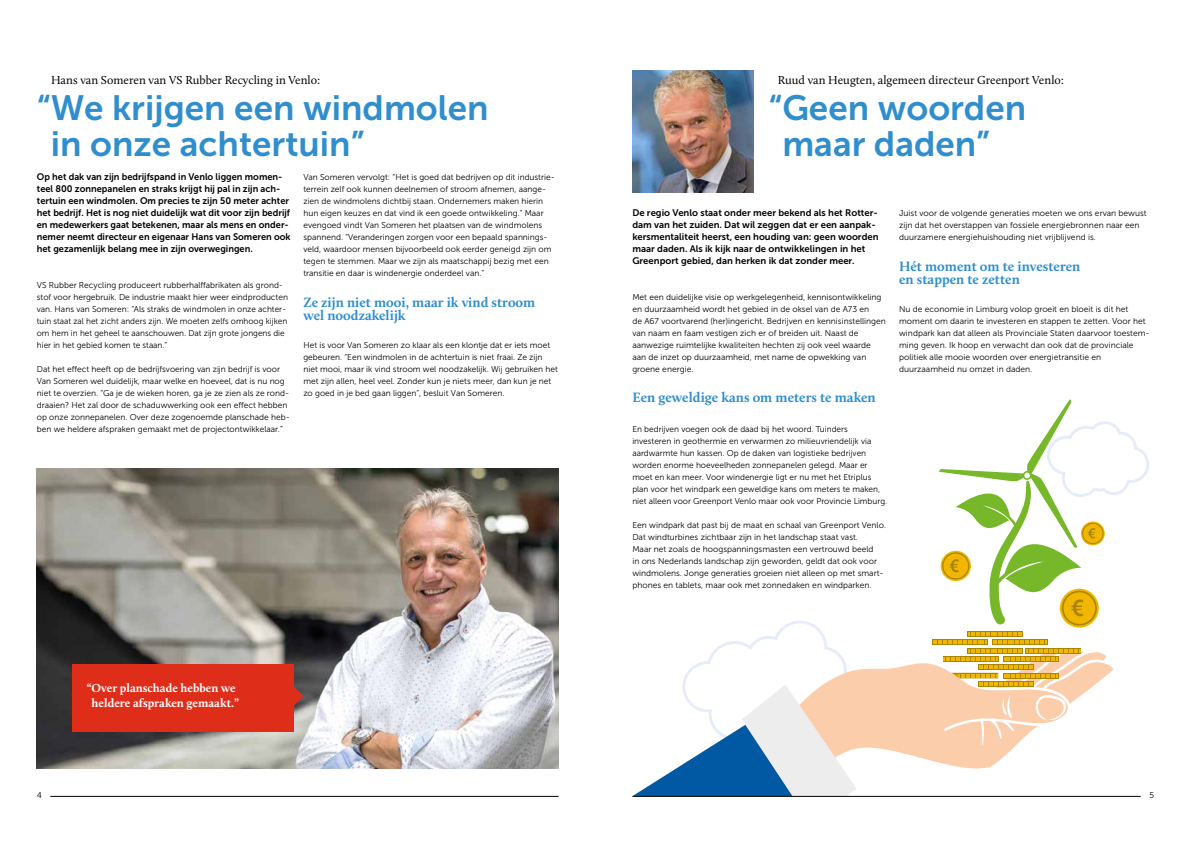
<style>
.page{position:relative;width:1191px;height:842px;background:#fff}
.page>*{position:absolute;margin:0;border:0;box-sizing:border-box;transform-origin:0 0}
.t1{font:35px/36px "Museo Sans 700";color:#308ecd}
.t2{font:700 14px/13px "Calluna";color:#308ecd}
.t3{font:12px "Calluna";color:#000}
.t4{font:700 12px/14.4px "Calluna";color:#fff;text-align:center}
.t5{font:9.5px/12px "Museo Sans 700";color:#000}
.t6{font:8.5px/12px "Museo Sans 300";color:#000}
</style>
<div class="page">
<svg style="left:632px;top:399px;width:517px;height:398px"></svg>
<hr style="left:50px;top:796px;width:508px;height:1px;background:#000">
<hr style="left:632px;top:796px;width:508px;height:1px;background:#000">
<img style="left:37px;top:468px;width:521px;height:300px">
<div style="left:72px;top:665px;width:221px;height:67px;background:#de2e1a"></div>
<svg style="left:293px;top:685px;width:10px;height:22px"></svg>
<img style="left:632px;top:71px;width:121px;height:121px">
<h3 class="t3" style="left:51px;top:73px;width:271px">Hans van Someren van VS Rubber Recycling in Venlo:</h3>
<h1 class="t1" style="left:51px;top:90px;width:439px;text-indent:-14px">“We krijgen een windmolen in onze achtertuin”</h1>
<p class="t5" style="left:37px;top:171px;width:255px">Op het dak van zijn bedrijfspand in Venlo liggen momen&shy;teel 800 zonnepanelen en straks krijgt hij pal in zijn ach&shy;tertuin een windmolen. Om precies te zijn 50 meter achter het bedrijf. Het is nog niet duidelijk wat dit voor zijn bedrijf en medewerkers gaat betekenen, maar als mens en onder&shy;nemer neemt directeur en eigenaar Hans van Someren ook het gezamenlijk belang mee in zijn overwegingen.</p>
<p class="t6" style="left:303px;top:171px;width:253px">Van Someren vervolgt: “Het is goed dat bedrijven op dit industrie&shy;terrein zelf ook kunnen deelnemen of stroom afnemen, aange&shy;zien de windmolens dichtbij staan. Ondernemers maken hierin hun eigen keuzes en dat vind ik een goede ontwikkeling.” Maar evengoed vindt Van Someren het plaatsen van de windmolens spannend. “Veranderingen zorgen voor een bepaald spannings&shy;veld, waardoor mensen bijvoorbeeld ook eerder geneigd zijn om tegen te stemmen. Maar we zijn als maatschappij bezig met een transitie en daar is windenergie onderdeel van.”</p>
<p class="t6" style="left:37px;top:279px;width:253px">VS Rubber Recycling produceert rubberhalffabrikaten als grond&shy;stof voor hergebruik. De industrie maakt hier weer eindproducten van. Hans van Someren: “Als straks de windmolen in onze achter&shy;tuin staat zal het zicht anders zijn. We moeten zelfs omhoog kijken om hem in het geheel te aanschouwen. Dat zijn grote jongens die hier in het gebied komen te staan.”</p>
<p class="t6" style="left:37px;top:363px;width:254px">Dat het effect heeft op de bedrijfsvoering van zijn bedrijf is voor Van Someren wel duidelijk, maar welke en hoeveel, dat is nu nog niet te overzien. “Ga je de wieken horen, ga je ze zien als ze rond&shy;draaien? Het zal door de schaduwwerking ook een effect hebben op onze zonnepanelen. Over deze zogenoemde planschade heb&shy;ben we heldere afspraken gemaakt met de projectontwikkelaar.”</p>
<h2 class="t2" style="left:303px;top:295px;width:233px">Ze zijn niet mooi, maar ik vind stroom wel noodzakelijk</h2>
<p class="t6" style="left:303px;top:339px;width:256px">Het is voor Van Someren zo klaar als een klontje dat er iets moet gebeuren. “Een windmolen in de achtertuin is niet fraai. Ze zijn niet mooi, maar ik vind stroom wel noodzakelijk. Wij gebruiken het met zijn allen, heel veel. Zonder kun je niets meer, dan kun je net zo goed in je bed gaan liggen”, besluit Van Someren.</p>
<h3 class="t4" style="left:87px;top:681px;width:154px">“Over planschade hebben we heldere afspraken gemaakt.”</h3>
<h3 class="t3" style="left:777px;top:73px;width:288px">Ruud van Heugten, algemeen directeur Greenport Venlo:</h3>
<h1 class="t1" style="left:782px;top:90px;width:245px;text-indent:-14px">“Geen woorden maar daden”</h1>
<p class="t5" style="left:632px;top:207px;width:248px">De regio Venlo staat onder meer bekend als het Rotter&shy;dam van het zuiden. Dat wil zeggen dat er een aanpak&shy;kersmentaliteit heerst, een houding van: geen woorden maar daden. Als ik kijk naar de ontwikkelingen in het Greenport gebied, dan herken ik dat zonder meer.</p>
<p class="t6" style="left:632px;top:291px;width:255px">Met een duidelijke visie op werkgelegenheid, kennisontwikkeling en duurzaamheid wordt het gebied in de oksel van de A73 en<br>de A67 voortvarend (her)ingericht. Bedrijven en kennisinstellingen van naam en faam vestigen zich er of breiden uit. Naast de aanwezige ruimtelijke kwaliteiten hechten zij ook veel waarde aan de inzet op duurzaamheid, met name de opwekking van groene energie.</p>
<h2 class="t2" style="left:632px;top:391px;width:245px">Een geweldige kans om meters te maken</h2>
<p class="t6" style="left:632px;top:423px;width:256px">En bedrijven voegen ook de daad bij het woord. Tuinders investeren in geothermie en verwarmen zo milieuvriendelijk via aardwarmte hun kassen. Op de daken van logistieke bedrijven worden enorme hoeveelheden zonnepanelen gelegd. Maar er moet en kan meer. Voor windenergie ligt er nu met het Etriplus plan voor het windpark een geweldige kans om meters te maken, niet alleen voor Greenport Venlo maar ook voor Provincie Limburg.</p>
<p class="t6" style="left:632px;top:519px;width:255px">Een windpark dat past bij de maat en schaal van Greenport Venlo.<br>Dat windturbines zichtbaar zijn in het landschap staat vast.<br>Maar net zoals de hoogspanningsmasten een vertrouwd beeld<br>in ons Nederlands landschap zijn geworden, geldt dat ook voor windmolens. Jonge generaties groeien niet alleen op met smart&shy;phones en tablets, maar ook met zonnedaken en windparken.</p>
<p class="t6" style="left:899px;top:207px;width:249px">Juist voor de volgende generaties moeten we ons ervan bewust zijn dat het overstappen van fossiele energiebronnen naar een duurzamere energiehuishouding niet vrijblijvend is.</p>
<h2 class="t2" style="left:899px;top:259px;width:183px">Hét moment om te investeren en stappen te zetten</h2>
<p class="t6" style="left:899px;top:303px;width:252px">Nu de economie in Limburg volop groeit en bloeit is dit het moment om daarin te investeren en stappen te zetten. Voor het windpark kan dat alleen als Provinciale Staten daarvoor toestem&shy;ming geven. Ik hoop en verwacht dan ook dat de provinciale politiek alle mooie woorden over energietransitie en duurzaamheid nu omzet in daden.</p>
<p class="t6" style="left:37px;top:790px;width:7px">4</p>
<p class="t6" style="left:1149px;top:790px;width:6px">5</p>
</div>
